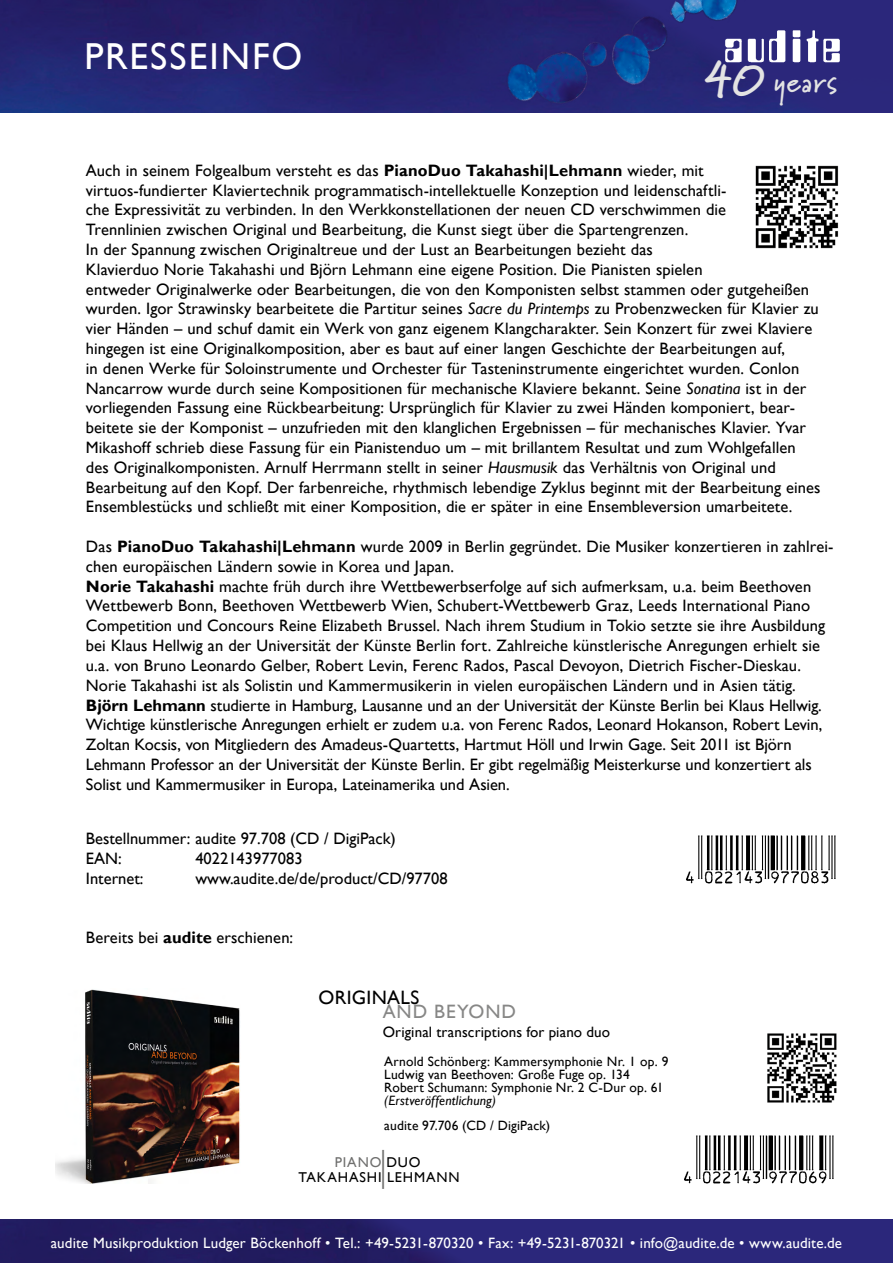
<style>
.page{position:relative;width:893px;height:1263px;background:#fff}
.page>*{position:absolute;margin:0;border:0;box-sizing:border-box;transform-origin:0 0}
.t1{font:42.3px "Gill Sans";color:#6f6f6e;scale:.5 1}
.t2{font:37.5px "Gill Sans";letter-spacing:.05em;color:#fff}
.t3{font:700 29.1px "Marydale";letter-spacing:.04em;color:#e3e3e3}
.gill_sansMT8_5__pt_e{font:19.35px "Gill Sans";letter-spacing:.015em;color:#000}
.t4{font:19.35px "Gill Sans";letter-spacing:.05em;color:#878786}
.t5{font:16.5px/19.8px "Gill Sans";letter-spacing:.005em;color:#000}
.t6{font:15px "Gill Sans";letter-spacing:.005em;color:#fff}
.gill_sansMT8_5__pt_e-2{font:15px "Gill Sans";letter-spacing:.01em;color:#000}
.t7{font:14.25px "Gill Sans";letter-spacing:.06em;color:#000}
.t8{font:14.25px "Gill Sans";letter-spacing:.06em;color:#6f6f6e}
.gill_sansMT8_5__pt_e-3{font:13.5px/12.8px "Gill Sans";letter-spacing:.015em;color:#000}
.s1{font-size:49.8px}
.s2{font-weight:700}
.s3{font-style:italic}
.s4{color:#000}
</style>
<div class="page">
<img style="left:755px;top:165px;width:84px;height:84px">
<img style="left:0;top:1219px;width:893px;height:44px">
<img style="left:0;top:0;width:893px;height:113px">
<img style="left:457px;top:0;width:335px;height:105px">
<img style="left:724px;top:17px;width:117px;height:51px">
<img style="left:686px;top:835px;width:150px;height:49px">
<img style="left:56px;top:989px;width:184px;height:194px">
<img style="left:767px;top:1033px;width:70px;height:70px">
<img style="left:684px;top:1135px;width:150px;height:49px">
<p class="t2" style="left:84px;top:35px;width:220px">PRESSEINFO</p>
<p class="t3" style="left:703px;top:65px;width:136px"><span class="s1">40</span> years</p>
<p class="t5" style="left:86px;top:161px;width:642px">Auch in seinem Folgealbum versteht es das <span class="s2">PianoDuo Takahashi|Lehmann</span> wieder, mit virtuos-fundierter Klaviertechnik programmatisch-intellektuelle Konzeption und leidenschaftli&shy;che Expressivität zu verbinden. In den Werkkonstellationen der neuen CD verschwimmen die Trennlinien zwischen Original und Bearbeitung, die Kunst siegt über die Spartengrenzen.</p>
<p class="t5" style="left:86px;top:240px;width:736px">In der Spannung zwischen Originaltreue und der Lust an Bearbeitungen bezieht das<br>Klavierduo Norie Takahashi und Björn Lehmann eine eigene Position. Die Pianisten spielen<br>entweder Originalwerke oder Bearbeitungen, die von den Komponisten selbst stammen oder gutgeheißen wurden. Igor Strawinsky bearbeitete die Partitur seines <span class="s3">Sacre du Printemps</span> zu Probenzwecken für Klavier zu vier Händen – und schuf damit ein Werk von ganz eigenem Klangcharakter. Sein Konzert für zwei Klaviere hingegen ist eine Originalkomposition, aber es baut auf einer langen Geschichte der Bearbeitungen auf,<br>in denen Werke für Soloinstrumente und Orchester für Tasteninstrumente eingerichtet wurden. Conlon Nancarrow wurde durch seine Kompositionen für mechanische Klaviere bekannt. Seine <span class="s3">Sonatina</span> ist in der vorliegenden Fassung eine Rückbearbeitung: Ursprünglich für Klavier zu zwei Händen komponiert, bear&shy;beitete sie der Komponist – unzufrieden mit den klanglichen Ergebnissen – für mechanisches Klavier. Yvar Mikashoff schrieb diese Fassung für ein Pianistenduo um – mit brillantem Resultat und zum Wohlgefallen des Originalkomponisten. Arnulf Herrmann stellt in seiner <span class="s3">Hausmusik</span> das Verhältnis von Original und Bearbeitung auf den Kopf. Der farbenreiche, rhythmisch lebendige Zyklus beginnt mit der Bearbeitung eines Ensemblestücks und schließt mit einer Komposition, die er später in eine Ensembleversion umarbeitete.</p>
<p class="t5" style="left:86px;top:537px;width:749px">Das <span class="s2">PianoDuo Takahashi|Lehmann</span> wurde 2009 in Berlin gegründet. Die Musiker konzertieren in zahlrei&shy;chen europäischen Ländern sowie in Korea und Japan.</p>
<p class="t5" style="left:86px;top:576px;width:741px"><span class="s2">Norie Takahashi</span> machte früh durch ihre Wettbewerbserfolge auf sich aufmerksam, u.a. beim Beethoven Wettbewerb Bonn, Beethoven Wettbewerb Wien, Schubert-Wettbewerb Graz, Leeds International Piano Competition und Concours Reine Elizabeth Brussel. Nach ihrem Studium in Tokio setzte sie ihre Ausbildung bei Klaus Hellwig an der Universität der Künste Berlin fort. Zahlreiche künstlerische Anregungen erhielt sie u.a. von Bruno Leonardo Gelber, Robert Levin, Ferenc Rados, Pascal Devoyon, Dietrich Fischer-Dieskau.<br>Norie Takahashi ist als Solistin und Kammermusikerin in vielen europäischen Ländern und in Asien tätig.</p>
<p class="t5" style="left:86px;top:695px;width:738px"><span class="s2">Björn Lehmann</span> studierte in Hamburg, Lausanne und an der Universität der Künste Berlin bei Klaus Hellwig.<br>Wichtige künstlerische Anregungen erhielt er zudem u.a. von Ferenc Rados, Leonard Hokanson, Robert Levin, Zoltan Kocsis, von Mitgliedern des Amadeus-Quartetts, Hartmut Höll und Irwin Gage. Seit 2011 ist Björn Lehmann Professor an der Universität der Künste Berlin. Er gibt regelmäßig Meisterkurse und konzertiert als Solist und Kammermusiker in Europa, Lateinamerika und Asien.</p>
<p class="t5" style="left:86px;top:829px;width:312px">Bestellnummer: audite 97.708 (CD / DigiPack)</p>
<p class="t5" style="left:86px;top:849px;width:37px">EAN:</p>
<p class="t5" style="left:195px;top:849px;width:109px">4022143977083</p>
<p class="t5" style="left:86px;top:869px;width:59px">Internet:</p>
<p class="t5" style="left:195px;top:869px;width:254px">www.audite.de/de/product/CD/97708</p>
<p class="t5" style="left:86px;top:928px;width:209px">Bereits bei <span class="s2">audite</span> erschienen:</p>
<p class="gill_sansMT8_5__pt_e" style="left:318px;top:986px;width:102px">ORIGINALS</p>
<p class="t4" style="left:383px;top:1000px;width:135px">AND BEYOND</p>
<p class="gill_sansMT8_5__pt_e-2" style="left:383px;top:1023px;width:229px">Original transcriptions for piano duo</p>
<p class="gill_sansMT8_5__pt_e-3" style="left:384px;top:1056px;width:286px">Arnold Schönberg: Kammersymphonie Nr. 1 op. 9</p>
<p class="gill_sansMT8_5__pt_e-3" style="left:384px;top:1068px;width:247px">Ludwig van Beethoven: Große Fuge op. 134</p>
<p class="gill_sansMT8_5__pt_e-3" style="left:384px;top:1081px;width:281px">Robert Schumann: Symphonie Nr. 2 C-Dur op. 61 <span class="s3">(Erstveröffentlichung)</span></p>
<p class="gill_sansMT8_5__pt_e-3" style="left:384px;top:1119px;width:167px">audite 97.706 (CD / DigiPack)</p>
<p class="t1" style="left:381px;top:1140px;width:12px">|</p>
<p class="t8" style="left:335px;top:1153px;width:87px">PIANO <span class="s4">DUO</span></p>
<p class="t7" style="left:298px;top:1168px;width:163px">TAKAHASHI LEHMANN</p>
<p class="t6" style="left:51px;top:1234px;width:793px">audite Musikproduktion Ludger Böckenhoff • Tel.: +49-5231-870320 • Fax: +49-5231-870321 • info@audite.de • www.audite.de</p>
</div>
